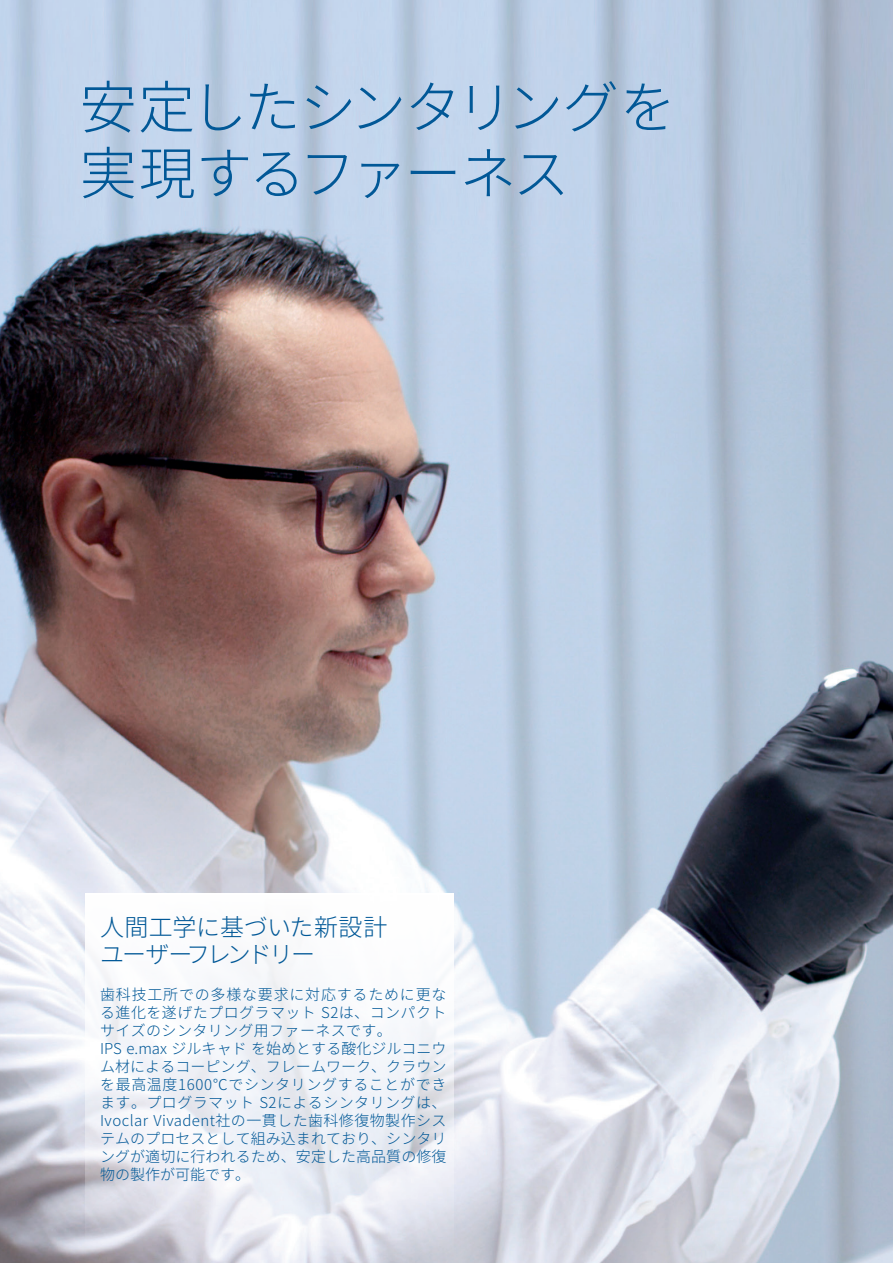
<style>
.page{position:relative;width:893px;height:1263px;background:#fff}
.page>*{position:absolute;margin:0;border:0;box-sizing:border-box;transform-origin:0 0}
.t1{font:300 57px/66px "Noto Sans CJ Kjp";letter-spacing:-.065em;color:#015897}
.t2{font:300 24px/27px "Noto Sans CJ Kjp";letter-spacing:-.025em;color:#015897}
.t3{font:300 15px/18px "Noto Sans CJ Kjp";letter-spacing:.03em;color:#015897}
</style>
<div class="page">
<img style="left:0;top:0;width:893px;height:1263px">
<svg style="left:85px;top:893px;width:368px;height:363px;fill:#f3f5f9"></svg>
<h1 class="t1" style="left:80px;top:76px;width:598px">安定したシンタリングを実現するファーネス</h1>
<h2 class="t2" style="left:100px;top:914px;width:289px">人間工学に基づいた新設計ユーザーフレンドリー</h2>
<p class="t3" style="left:100px;top:985px;width:348px">歯科技工所での多様な要求に対応するために更なる進化を遂げたプログラマット S2は、コンパクトサイズのシンタリング用ファーネスです。<br>IPS e.max ジルキャド を始めとする酸化ジルコニウム材によるコーピング、フレームワーク、クラウンを最高温度1600℃でシンタリングすることができます。プログラマット S2によるシンタリングは、<br>Ivoclar Vivadent社の一貫した歯科修復物製作システムのプロセスとして組み込まれており、シンタリングが適切に行われるため、安定した高品質の修復物の製作が可能です。</p>
</div>
